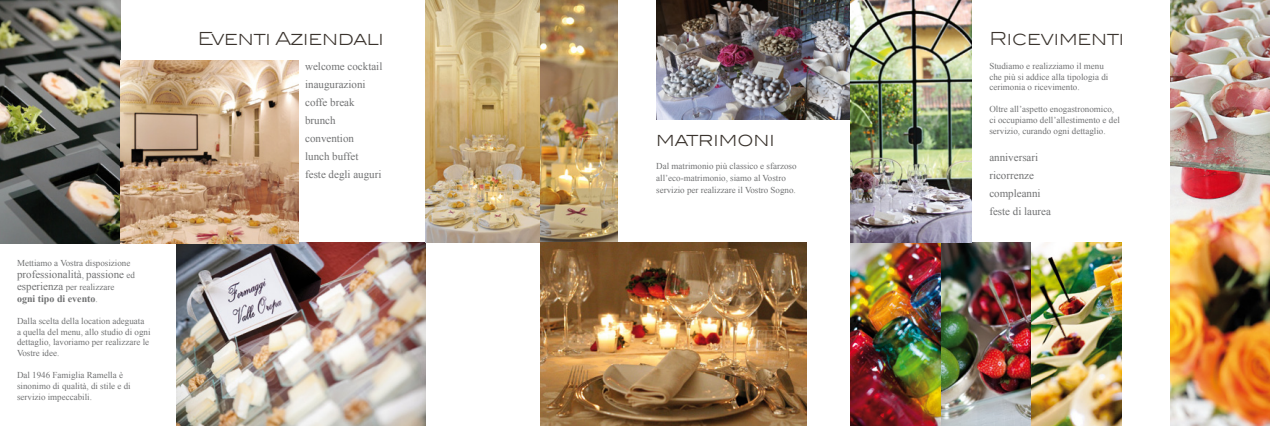
<style>
.page{position:relative;width:1270px;height:426px;background:#fff}
.page>*{position:absolute;margin:0;border:0;box-sizing:border-box;transform-origin:0 0}
.t1{font:300 18px "Blair ITC Std";color:#3a332d}
.t2{font:11px/18px "Times New Roman";color:#707172}
.t3{font:700 10px "Times New Roman";color:#707172}
.t4{font:9px/10.8px "Times New Roman";color:#707172}
.s1{font-size:9px}
.s2{font-size:11px}
.s3{font-weight:400;font-size:9px}
</style>
<div class="page">
<img style="left:177px;top:242px;width:248px;height:183px">
<img style="left:0;top:0;width:121px;height:243px">
<img style="left:120px;top:61px;width:178px;height:182px">
<img style="left:656px;top:0;width:194px;height:120px">
<img style="left:425px;top:0;width:115px;height:242px">
<img style="left:540px;top:0;width:78px;height:242px">
<img style="left:1171px;top:0;width:99px;height:425px">
<img style="left:850px;top:242px;width:272px;height:183px">
<img style="left:540px;top:242px;width:266px;height:183px">
<img style="left:850px;top:0;width:122px;height:242px">
<p class="t4" style="left:17px;top:257px;width:115px">Mettiamo a Vostra disposizione</p>
<p class="t2" style="left:17px;top:265px;width:119px">professionalità<span class="s1">,</span> passione <span class="s1">ed</span></p>
<p class="t4" style="left:17px;top:281px;width:99px"><span class="s2">esperienza</span> per realizzare</p>
<p class="t3" style="left:17px;top:291px;width:82px">ogni tipo di evento<span class="s3">.</span></p>
<p class="t4" style="left:17px;top:315px;width:135px">Dalla scelta della location adeguata a quella del menu, allo studio di ogni dettaglio, lavoriamo per realizzare le<br>Vostre idee.</p>
<p class="t4" style="left:17px;top:369px;width:115px">Dal 1946 Famiglia Ramella è sinonimo di qualità, di stile e di servizio impeccabili.</p>
<h1 class="t1" style="left:198px;top:28px;width:188px">Eventi Aziendali</h1>
<p class="t2" style="left:305px;top:57px;width:79px">welcome cocktail inaugurazioni coffe break brunch convention<br>lunch buffet<br>feste degli auguri</p>
<h1 class="t1" style="left:656px;top:129px;width:120px">matrimoni</h1>
<p class="t4" style="left:656px;top:159px;width:142px;line-height:12px">Dal matrimonio più classico e sfarzoso all’eco-matrimonio, siamo al Vostro servizio per realizzare il Vostro Sogno.</p>
<h1 class="t1" style="left:989px;top:28px;width:136px">Ricevimenti</h1>
<p class="t4" style="left:989px;top:60px;width:120px">Studiamo e realizziamo il menu che più si addice alla tipologia di cerimonia o ricevimento.</p>
<p class="t4" style="left:989px;top:103px;width:132px">Oltre all’aspetto enogastronomico, ci occupiamo dell’allestimento e del servizio, curando ogni dettaglio.</p>
<p class="t2" style="left:989px;top:147px;width:63px">anniversari ricorrenze compleanni feste di laurea</p>
</div>
